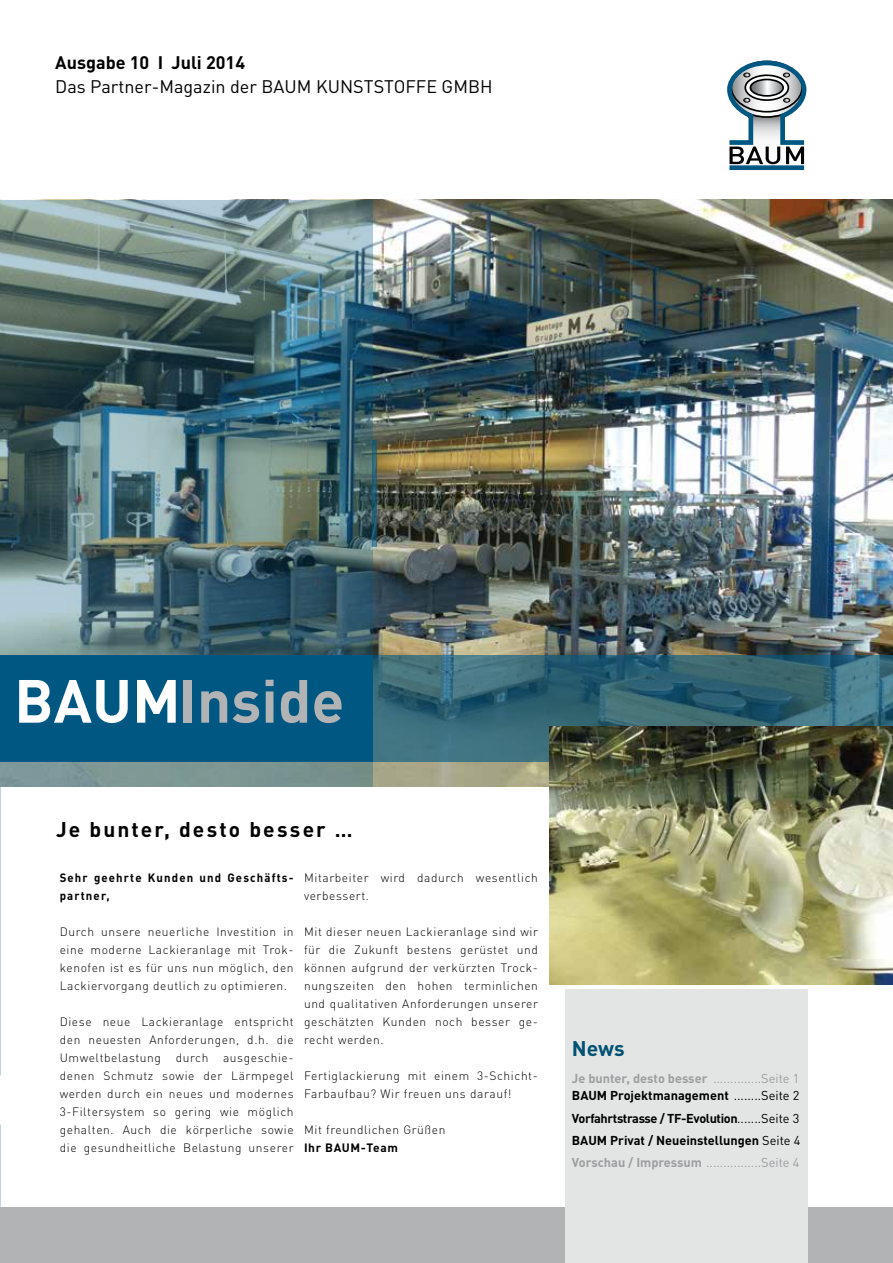
<style>
.page{position:relative;width:893px;height:1263px;background:#fff}
.page>*{position:absolute;margin:0;border:0;box-sizing:border-box;transform-origin:0 0}
.t1{font:700 60px "DIN Pro";color:#b1b3b4}
.t2{font:700 21px "DIN Pro";letter-spacing:.1em;color:#000}
.t3{font:700 21px "DIN Pro";color:#005173}
.t4{font:18px "DIN Pro";color:#000}
.t5{font:700 18px "DIN Pro";color:#000}
.t6{font:700 12.75px/22.2px "DIN Pro";color:#000}
.t7{font:300 12px/18px "DIN Pro";letter-spacing:.05em;color:#000;text-align:justify}
.t8{font:700 12px/18px "DIN Pro";letter-spacing:.1em;color:#000;scale:.95 1}
.t9{font:700 12px "DIN Pro";letter-spacing:.05em;color:#000}
.s1{color:#fff}
.s2{color:#9c9e9f}
.s3{font-weight:400;color:#9c9e9f}
.s4{font-weight:400}
</style>
<div class="page">
<div style="left:0;top:1208px;width:893px;height:55px;background:#b1b3b4"></div>
<div style="left:566px;top:989px;width:242px;height:274px;background:#e3e4e4"></div>
<img style="left:372px;top:200px;width:521px;height:587px">
<img style="left:0;top:200px;width:372px;height:587px">
<svg style="left:372px;top:440px;width:5px;height:107px"></svg>
<div style="left:0;top:655px;width:372px;height:106px;background:#005782"></div>
<svg style="left:727px;top:61px;width:79px;height:109px"></svg>
<svg style="left:372px;top:655px;width:521px;height:106px;background:#366776"></svg>
<img style="left:550px;top:726px;width:343px;height:259px">
<h3 class="t5" style="left:55px;top:50px;width:191px">Ausgabe 10 I Juli 2014</h3>
<h3 class="t4" style="left:55px;top:74px;width:439px">Das Partner-Magazin der BAUM KUNSTSTOFFE GMBH</h3>
<h1 class="t1" style="left:14px;top:660px;width:332px"><span class="s1">BAUM</span>Inside</h1>
<h2 class="t2" style="left:56px;top:815px;width:298px">Je bunter, desto besser …</h2>
<p class="t7" style="left:304px;top:868px;width:235px">Mitarbeiter wird dadurch wesentlich verbessert.</p>
<p class="t7" style="left:304px;top:922px;width:235px">Mit dieser neuen Lackieranlage sind wir für die Zukunft bestens gerüstet und können aufgrund der verkürzten Trock&shy;nungszeiten den hohen terminlichen und qualitativen Anforderungen unserer geschätzten Kunden noch besser ge&shy;recht werden.</p>
<p class="t7" style="left:304px;top:1066px;width:235px">Fertiglackierung mit einem 3-Schicht-<br>Farbaufbau? Wir freuen uns darauf!</p>
<p class="t7" style="left:304px;top:1120px;width:143px">Mit freundlichen Grüßen</p>
<p class="t9" style="left:304px;top:1140px;width:95px">Ihr BAUM-Team</p>
<p class="t8" style="left:60px;top:868px;width:248px">Sehr geehrte Kunden und Geschäfts&shy;partner,</p>
<p class="t7" style="left:60px;top:922px;width:235px">Durch unsere neuerliche Investition in eine moderne Lackieranlage mit Troc&shy;kenofen ist es für uns nun möglich, den Lackiervorgang deutlich zu optimieren.</p>
<p class="t7" style="left:60px;top:1012px;width:235px">Diese neue Lackieranlage entspricht den neuesten Anforderungen, d.h. die Umweltbelastung durch ausgeschie&shy;denen Schmutz sowie der Lärmpegel werden durch ein neues und modernes 3-Filtersystem so gering wie möglich gehalten. Auch die körperliche sowie die gesundheitliche Belastung unserer</p>
<h2 class="t3" style="left:572px;top:1034px;width:54px">News</h2>
<p class="t6" style="left:572px;top:1069px;width:229px;line-height:17.7px"><span class="s2">Je bunter, desto besser</span> <span class="s3">..............Seite 1<br></span>BAUM Projektmanagement <span class="s4">........Seite 2</span></p>
<p class="t6" style="left:572px;top:1106px;width:230px;text-align:justify">Vorfahrtstrasse / TF-Evolution<span class="s4">.......Seite 3<br></span>BAUM Privat / Neueinstellungen <span class="s4">Seite 4<br></span><span class="s2">Vorschau / Impressum</span> <span class="s3">................Seite 4</span></p>
</div>
